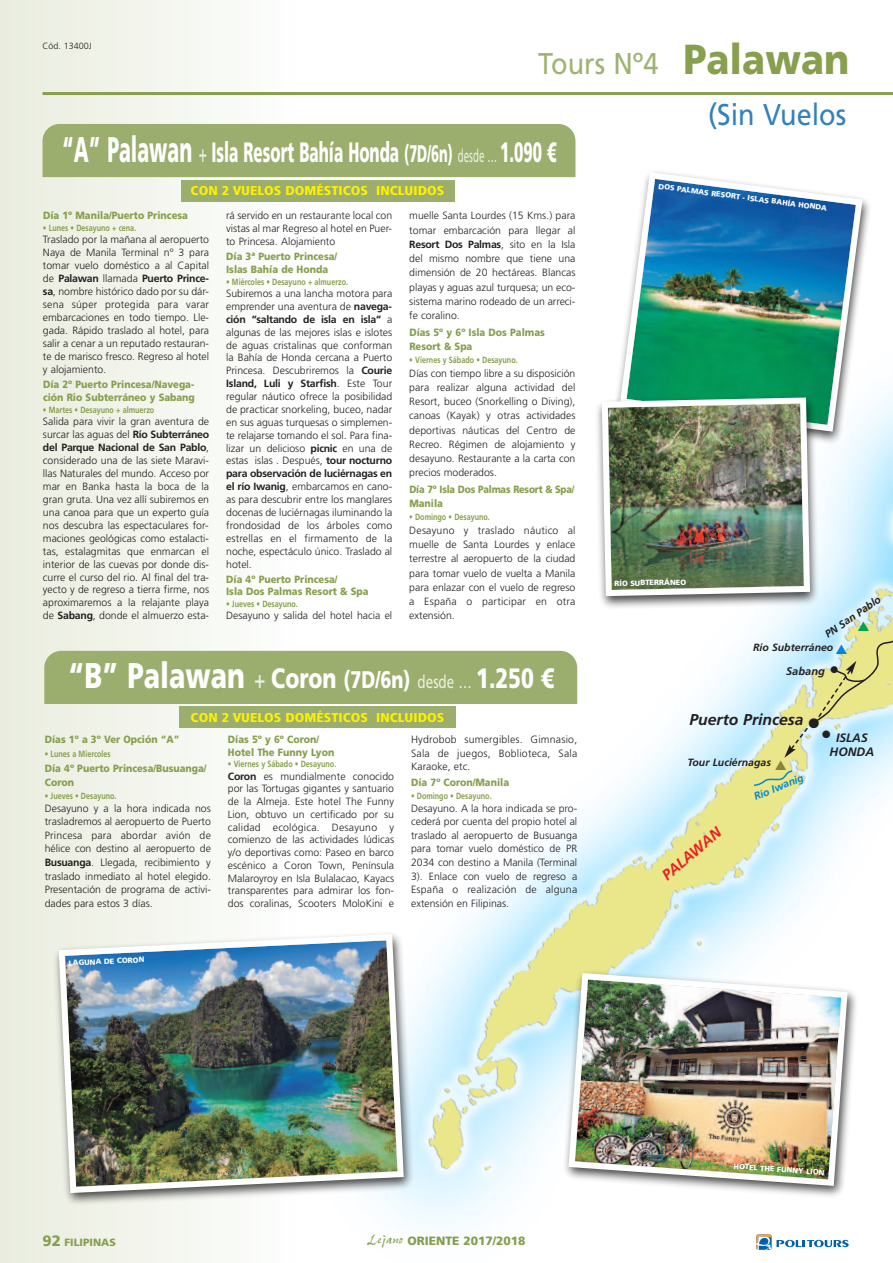
<style>
.page{position:relative;width:893px;height:1263px;background:#fff}
.page>*{position:absolute;margin:0;border:0;box-sizing:border-box;transform-origin:0 0}
.t1{font:30px/51px "Frutiger LT Std";color:rgb(1 97 170/.8);text-align:right;scale:.9 1}
.t2{font:900 28.05px "Frutiger LT Std";color:#fff;scale:.54 1}
.t3{font:900 28.05px "Frutiger LT Std";color:#fff;scale:.75 1}
.t4{font:italic 700 15.75px "Frutiger LT Std";color:#231f20}
.t5{font:italic 700 15px "Frutiger LT Std";color:#ee1d23}
.t6{font:900 condensed 12.75px "Frutiger LT Std";color:#fff101;scale:1.1 1}
.t7{font:italic 700 12.15px/14.5px "Frutiger LT Std";color:#231f20;text-align:center}
.t8{font:900 12px "Frutiger LT Std";color:#879f4e}
.t9{font:italic 700 11.1px "Frutiger LT Std";color:#231f20}
.t10{font:10.65px "Zapf Dingbats ITC";color:#231f20}
.t11{font:300 10.5px/12.9px "Frutiger LT Std";color:#231f20;text-align:justify}
.t12{font:900 10.5px/12.9px "Frutiger LT Std";color:#879f4e;scale:.9 1}
.t13{font:italic 700 10.5px "Frutiger LT Std";color:#231f20}
.t14{font:900 10.5px/14.2px "Frutiger LT Std";letter-spacing:-.02em;color:#879f4e;scale:.87 1}
.t15{font:900 10.5px "Frutiger LT Std";color:#879f4e}
.t16{font:italic 700 10.5px "Frutiger LT Std";color:#0089cf}
.t17{font:700 9px "Frutiger LT Std";color:#879f4e;scale:.8 1}
.t18{font:300 9px "Frutiger LT Std";color:#231f20}
.t19{font:900 7.5px "Frutiger LT Std";color:#fff}
.s1{color:rgb(135 159 78/.8)}
.s2{font-weight:900;font-size:42px;color:#879f4e}
.s3{font-size:35.7px}
.s4{font-weight:400;font-size:25.5px;color:rgb(255 255 255/.8)}
.s5{font-size:24px}
.s6{font-weight:400;font-size:18px;color:rgb(255 255 255/.8)}
.s7{font-weight:700}
.s8{color:#0089cf}
.s9{font-size:15px}
.s10{font-family:"Pepita MT Std";font-weight:400;font-size:15px}
</style>
<div class="page">
<div style="left:0;top:0;width:300px;height:1263px;background:#eef0e5"></div>
<div style="left:176px;top:0;width:673px;height:1263px;background:#fbfcfa"></div>
<img style="left:279px;top:50px;width:614px;height:1170px">
<img style="left:609px;top:162px;width:270px;height:232px">
<img style="left:616px;top:169px;width:250px;height:225px">
<img style="left:592px;top:388px;width:233px;height:224px">
<img style="left:55px;top:924px;width:365px;height:285px">
<img style="left:56px;top:931px;width:351px;height:265px">
<hr style="left:43px;top:92px;width:850px;height:3px;background:#879f4e">
<div style="left:43px;top:124px;width:532px;height:53px;background:#9bae6d"></div>
<div style="left:44px;top:651px;width:533px;height:53px;background:#9bae6d"></div>
<div style="left:179px;top:706px;width:277px;height:22px;background:#9bae6d"></div>
<div style="left:181px;top:180px;width:273px;height:21px;background:#9bae6d"></div>
<img style="left:558px;top:963px;width:306px;height:239px">
<img style="left:565px;top:970px;width:286px;height:219px">
<img style="left:599px;top:394px;width:294px;height:393px">
<p class="t18" style="left:43px;top:43px;width:51px">Cód. 13400J</p>
<h1 class="t1" style="left:538px;top:40px;width:347px"><span class="s1">Tours Nº4</span> <span class="s2">palawan </span>(Sin Vuelos</h1>
<h2 class="t2" style="left:62px;top:141px;width:917px"><span class="s3">“a” palawan</span> <span class="s4">+</span> isla resort bahía honda <span class="s5">(7d/6n)</span> <span class="s6">desde …</span> 1.090 €</h2>
<p class="t6" style="left:191px;top:186px;width:232px">CON 2 VUELOS DOMÉSTICOS INCLUIDOS</p>
<p class="t12" style="left:43px;top:210px;width:163px">día 1º manila/puerto princesa</p>
<p class="t17" style="left:43px;top:224px;width:118px">• Lunes • Desayuno + cena.</p>
<p class="t11" style="left:43px;top:234px;width:168px">Traslado por la mañana al aeropuerto Naya de Manila Terminal nº 3 para tomar vuelo doméstico a al Capital de <span class="s7">Palawan</span> llamada <span class="s7">Puerto Prince&shy;sa</span>, nombre histórico dado por su dár&shy;sena súper protegida para varar embarcaciones en todo tiempo. Lle&shy;gada. Rápido traslado al hotel, para salir a cenar a un reputado restauran&shy;te de marisco fresco. Regreso al hotel y alojamiento.</p>
<p class="t12" style="left:43px;top:379px;width:170px">día 2º puerto princesa/navega&shy;ción rio subterráneo y sabang</p>
<p class="t17" style="left:43px;top:406px;width:141px">• Martes • Desayuno + almuerzo</p>
<p class="t11" style="left:43px;top:416px;width:168px">Salida para vivir la gran aventura de surcar las aguas del <span class="s7">Río Subterráneo del Parque Nacional de San Pablo</span>, considerado una de las siete Maravi&shy;llas Naturales del mundo. Acceso por mar en Banka hasta la boca de la gran gruta. Una vez allí subiremos en una canoa para que un experto guía nos descubra las espectaculares for&shy;maciones geológicas como estalacti&shy;tas, estalagmitas que enmarcan el interior de las cuevas por donde dis&shy;curre el curso del rio. Al final del tra&shy;yecto y de regreso a tierra firme, nos aproximaremos a la relajante playa de <span class="s7">Sabang</span>, donde el almuerzo esta-</p>
<p class="t11" style="left:226px;top:210px;width:168px">rá servido en un restaurante local con vistas al mar Regreso al hotel en Puer&shy;to Princesa. Alojamiento</p>
<p class="t12" style="left:226px;top:251px;width:125px">día 3ª puerto princesa/ islas bahía de honda</p>
<p class="t17" style="left:226px;top:278px;width:154px">• Miércoles • Desayuno + almuerzo.</p>
<p class="t11" style="left:226px;top:288px;width:168px">Subiremos a una lancha motora para emprender una aventura de <span class="s7">navega&shy;ción “saltando de isla en isla“</span> a algunas de las mejores islas e islotes de aguas cristalinas que conforman la Bahía de Honda cercana a Puerto Princesa. Descubriremos la <span class="s7">Courie Island, Luli y Starfish</span>. Este Tour regular náutico ofrece la posibilidad de practicar snorkeling, buceo, nadar en sus aguas turquesas o simplemen&shy;te relajarse tomando el sol. Para fina&shy;lizar un delicioso <span class="s7">picnic</span> en una de estas islas . Después, <span class="s7">tour nocturno para observación de luciérnagas en el río Iwanig</span>, embarcamos en cano&shy;as para descubrir entre los manglares docenas de luciérnagas iluminando la frondosidad de los árboles como estrellas en el firmamento de la noche, espectáculo único. Traslado al hotel.</p>
<p class="t12" style="left:226px;top:573px;width:160px">día 4º puerto princesa/<br>isla dos palmas resort &amp; spa</p>
<p class="t17" style="left:226px;top:600px;width:91px">• Jueves • Desayuno.</p>
<p class="t11" style="left:226px;top:610px;width:168px">Desayuno y salida del hotel hacia el</p>
<p class="t11" style="left:409px;top:209px;width:168px;line-height:14.2px">muelle Santa Lourdes (15 Kms.) para tomar embarcación para llegar al <span class="s7">Resort Dos Palmas</span>, sito en la Isla del mismo nombre que tiene una dimensión de 20 hectáreas. Blancas playas y aguas azul turquesa; un eco&shy;sistema marino rodeado de un arreci&shy;fe coralino.</p>
<p class="t12" style="left:409px;top:326px;width:152px;line-height:14.2px">días 5º y 6º isla dos palmas resort &amp; spa</p>
<p class="t17" style="left:409px;top:356px;width:137px">• Viernes y Sábado • Desayuno.</p>
<p class="t11" style="left:409px;top:367px;width:168px;line-height:14.2px">Días con tiempo libre a su disposición para realizar alguna actividad del Resort, buceo (Snorkelling o Diving), canoas (Kayak) y otras actividades deportivas náuticas del Centro de Recreo. Régimen de alojamiento y desayuno. Restaurante a la carta con precios moderados.</p>
<p class="t14" style="left:409px;top:483px;width:191px">día 7º isla dos palmas resort &amp; spa/ manila</p>
<p class="t17" style="left:409px;top:513px;width:102px">• Domingo • Desayuno.</p>
<p class="t11" style="left:409px;top:524px;width:168px;line-height:14.2px">Desayuno y traslado náutico al muelle de Santa Lourdes y enlace terrestre al aeropuerto de la ciudad para tomar vuelo de vuelta a Manila para enlazar con el vuelo de regreso a España o participar en otra extensión.</p>
<h2 class="t3" style="left:68px;top:667px;width:649px"><span class="s3">“b” palawan</span> <span class="s4">+</span> coron <span class="s5">(7d/6n)</span> <span class="s6">desde …</span> 1.250 €</h2>
<p class="t6" style="left:191px;top:713px;width:232px">CON 2 VUELOS DOMÉSTICOS INCLUIDOS</p>
<p class="t12" style="left:45px;top:734px;width:151px">días 1º a 3º Ver opción “a”</p>
<p class="t17" style="left:45px;top:750px;width:84px">• Lunes a Miercoles</p>
<p class="t12" style="left:45px;top:763px;width:181px;line-height:13.6px">día 4º puerto princesa/busuanga/ coron</p>
<p class="t17" style="left:45px;top:792px;width:91px">• Jueves • Desayuno.</p>
<p class="t11" style="left:45px;top:802px;width:168px;line-height:13.6px">Desayuno y a la hora indicada nos trasladremos al aeropuerto de Puerto Princesa para abordar avión de hélice con destino al aeropuerto de <span class="s7">Busuanga</span>. Llegada, recibimiento y traslado inmediato al hotel elegido.<br>Presentación de programa de activi&shy;dades para estos 3 días.</p>
<p class="t12" style="left:228px;top:734px;width:120px">días 5º y 6º coron/ hotel the Funny lyon</p>
<p class="t17" style="left:228px;top:761px;width:137px">• Viernes y Sábado • Desayuno.</p>
<p class="t11" style="left:228px;top:770px;width:168px"><span class="s7">Coron</span> es mundialmente conocido por las Tortugas gigantes y santuario de la Almeja. Este hotel The Funny Lion, obtuvo un certificado por su calidad ecológica. Desayuno y comienzo de las actividades lúdicas y/o deportivas como: Paseo en barco escénico a Coron Town, Península Malaroyroy en Isla Bulalacao, Kayacs transparentes para admirar los fon&shy;dos coralinas, Scooters MoloKini e</p>
<p class="t11" style="left:411px;top:733px;width:168px;line-height:13.6px">Hydrobob sumergibles. Gimnasio, Sala de juegos, Boblioteca, Sala Karaoke, etc.</p>
<p class="t12" style="left:411px;top:777px;width:110px">día 7º coron/manila</p>
<p class="t17" style="left:411px;top:792px;width:102px">• Domingo • Desayuno.</p>
<p class="t11" style="left:411px;top:802px;width:168px;line-height:13.6px">Desayuno. A la hora indicada se pro&shy;cederá por cuenta del propio hotel al traslado al aeropuerto de Busuanga para tomar vuelo doméstico de PR 2034 con destino a Manila (Terminal 3). Enlace con vuelo de regreso a España o realización de alguna extensión en Filipinas.</p>
<p class="t19" style="left:68px;top:960px;width:77px;rotate:-3deg">lagUna de coron</p>
<p class="t19" style="left:659px;top:184px;width:171px;rotate:7deg">dos palmas resort - islas bahía honda</p>
<p class="t19" style="left:614px;top:580px;width:73px;rotate:-1deg">río sUbterrÁneo</p>
<p class="t13" style="left:824px;top:632px;width:67px;rotate:-35deg">PN San Pablo</p>
<p class="t13" style="left:753px;top:643px;width:96px">Río Subterráneo <span class="s8">▲</span></p>
<p class="t9" style="left:786px;top:667px;width:54px">Sabang ●</p>
<h3 class="t4" style="left:689px;top:713px;width:131px">Puerto Princesa ●</h3>
<p class="t13" style="left:687px;top:758px;width:85px">Tour Luciérnagas</p>
<p class="t16" style="left:753px;top:793px;width:54px;rotate:-23deg">Río Iwanig</p>
<h3 class="t5" style="left:660px;top:873px;width:74px;rotate:-41deg">PALAWAN</h3>
<p class="t10" style="left:822px;top:728px;width:10px">●</p>
<p class="t7" style="left:830px;top:731px;width:46px">ISLAS<br>HONDA</p>
<p class="t15" style="left:43px;top:1238px;width:75px"><span class="s9">92</span> Filipinas</p>
<p class="t8" style="left:367px;top:1235px;width:160px"><span class="s10">Lejano</span> oriente 2017/2018</p>
<p class="t19" style="left:734px;top:1163px;width:92px;rotate:4deg">hotel the FUnnY lion</p>
</div>
